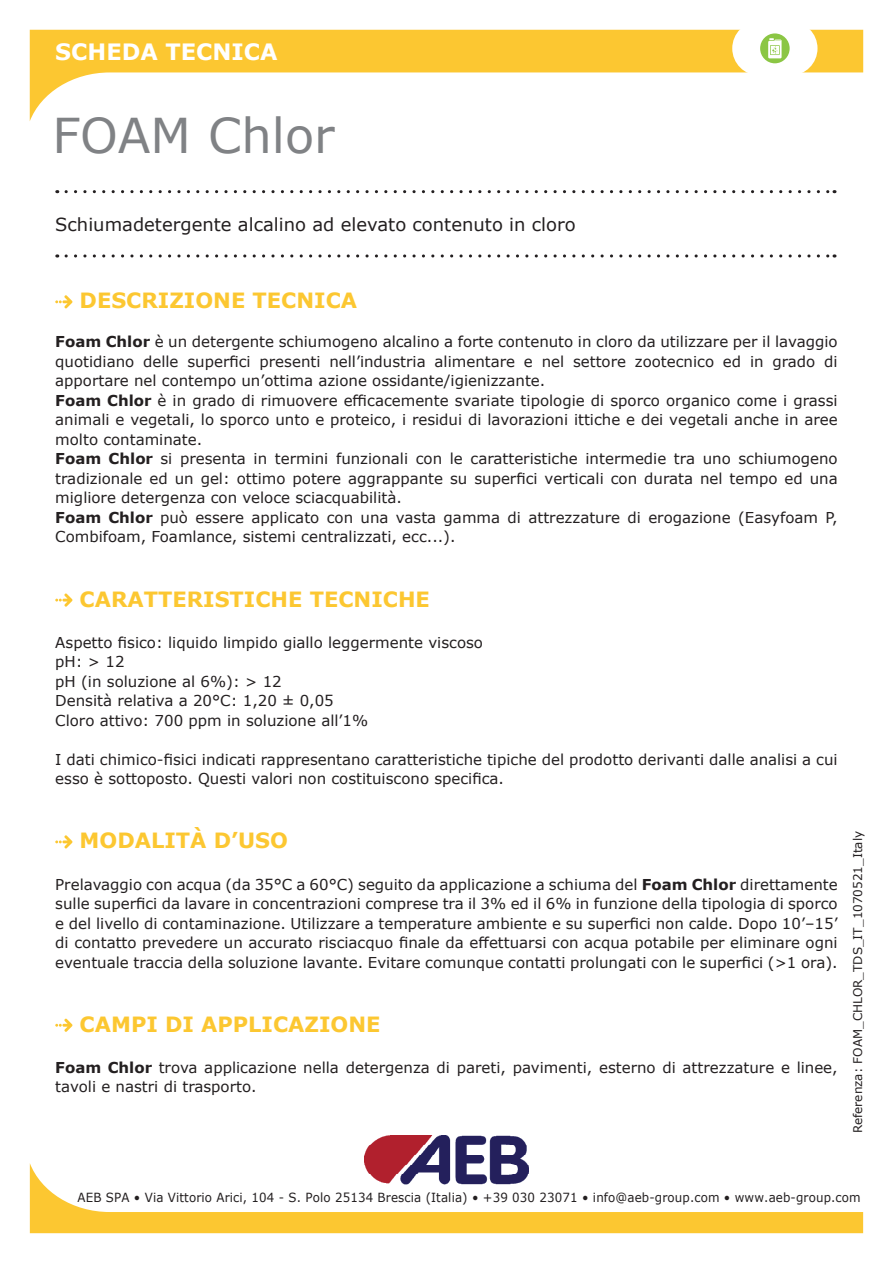
<style>
.page{position:relative;width:893px;height:1263px;background:#fff}
.page>*{position:absolute;margin:0;border:0;box-sizing:border-box;transform-origin:0 0}
.t1{font:48px "Verdana";color:#808285}
.t2{font:700 22.5px "Verdana";color:#fff}
.t3{font:700 21px "Verdana";color:#fcc731}
.t4{font:18px "Verdana";color:#231f20}
.t5{font:15px/19.5px "Verdana";color:#231f20}
.t6{font:12.6px "Verdana";letter-spacing:.01em;color:#231f20;scale:.94 1}
.t7{font:12px "Verdana";color:#231f20}
.s1{font-weight:700}
</style>
<div class="page">
<svg style="left:30px;top:30px;width:833px;height:91px"></svg>
<svg style="left:66px;top:190px;width:769px;height:3px"></svg>
<svg style="left:66px;top:254px;width:769px;height:4px"></svg>
<img style="left:364px;top:1135px;width:163px;height:28px">
<div style="left:732px;top:21px;width:85px;height:55px;background:#fff;border-radius:27px"></div>
<div style="left:760px;top:33px;width:30px;height:30px;background:#8bc644;border-radius:50%"></div>
<svg style="left:768px;top:38px;width:14px;height:20px"></svg>
<svg style="left:30px;top:1163px;width:833px;height:70px"></svg>
<svg style="left:55px;top:295px;width:17px;height:13px"></svg>
<svg style="left:55px;top:593px;width:17px;height:14px"></svg>
<svg style="left:55px;top:835px;width:17px;height:13px"></svg>
<svg style="left:55px;top:1019px;width:17px;height:13px"></svg>
<h2 class="t2" style="left:55px;top:35px;width:224px">SCHEDA TECNICA</h2>
<h1 class="t1" style="left:52px;top:103px;width:284px">FOAM Chlor</h1>
<p class="t4" style="left:55px;top:212px;width:522px">Schiumadetergente alcalino ad elevato contenuto in cloro</p>
<h3 class="t3" style="left:80px;top:286px;width:279px">DESCRIZIONE TECNICA</h3>
<p class="t5" style="left:55px;top:332px;width:784px"><span class="s1">Foam Chlor</span> è un detergente schiumogeno alcalino a forte contenuto in cloro da utilizzare per il lavaggio quotidiano delle superfici presenti nell’industria alimentare e nel settore zootecnico ed in grado di apportare nel contempo un’ottima azione ossidante/igienizzante.<br><span class="s1">Foam Chlor</span> è in grado di rimuovere efficacemente svariate tipologie di sporco organico come i grassi animali e vegetali, lo sporco unto e proteico, i residui di lavorazioni ittiche e dei vegetali anche in aree molto contaminate.<br><span class="s1">Foam Chlor</span> si presenta in termini funzionali con le caratteristiche intermedie tra uno schiumogeno tradizionale ed un gel: ottimo potere aggrappante su superfici verticali con durata nel tempo ed una migliore detergenza con veloce sciacquabilità.<br><span class="s1">Foam Chlor</span> può essere applicato con una vasta gamma di attrezzature di erogazione (Easyfoam P, Combifoam, Foamlance, sistemi centralizzati, ecc...).</p>
<h3 class="t3" style="left:80px;top:584px;width:352px">CARATTERISTICHE TECNICHE</h3>
<p class="t5" style="left:55px;top:632px;width:429px">Aspetto fisico: liquido limpido giallo leggermente viscoso pH: &gt; 12<br>pH (in soluzione al 6%): &gt; 12<br>Densità relativa a 20°C: 1,20 ± 0,05<br>Cloro attivo: 700 ppm in soluzione all’1%</p>
<p class="t5" style="left:55px;top:749px;width:784px">I dati chimico-fisici indicati rappresentano caratteristiche tipiche del prodotto derivanti dalle analisi a cui esso è sottoposto. Questi valori non costituiscono specifica.</p>
<h3 class="t3" style="left:80px;top:826px;width:210px">MODALITÀ D’USO</h3>
<p class="t5" style="left:55px;top:874px;width:784px;text-align:justify">Prelavaggio con acqua (da 35°C a 60°C) seguito da applicazione a schiuma del <span class="s1">Foam Chlor</span> direttamente sulle superfici da lavare in concentrazioni comprese tra il 3% ed il 6% in funzione della tipologia di sporco e del livello di contaminazione. Utilizzare a temperature ambiente e su superfici non calde. Dopo 10’–15’ di contatto prevedere un accurato risciacquo finale da effettuarsi con acqua potabile per eliminare ogni eventuale traccia della soluzione lavante. Evitare comunque contatti prolungati con le superfici (&gt;1 ora).</p>
<h3 class="t3" style="left:80px;top:1009px;width:302px">CAMPI DI APPLICAZIONE</h3>
<p class="t5" style="left:55px;top:1057px;width:784px"><span class="s1">Foam Chlor</span> trova applicazione nella detergenza di pareti, pavimenti, esterno di attrezzature e linee, tavoli e nastri di trasporto.</p>
<p class="t7" style="left:850px;top:1133px;width:304px;rotate:-90deg">Referenza: FOAM_CHLOR_TDS_IT_1070521_Italy</p>
<p class="t6" style="left:78px;top:1189px;width:835px">AEB SPA • Via Vittorio Arici, 104 - S. Polo 25134 Brescia (Italia) • +39 030 23071 • info@aeb-group.com • www.aeb-group.com</p>
</div>
